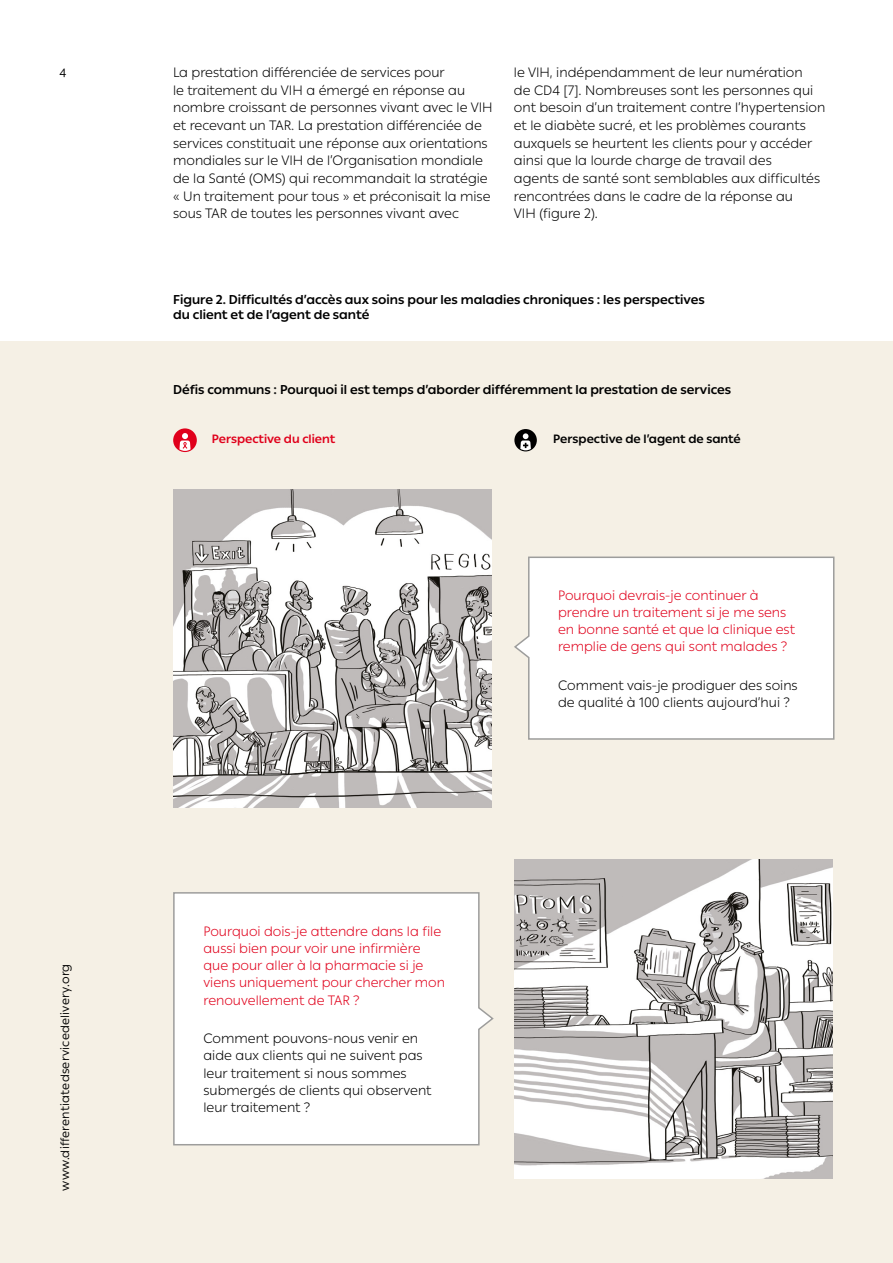
<style>
.page{position:relative;width:893px;height:1263px;background:#fff}
.page>*{position:absolute;margin:0;border:0;box-sizing:border-box;transform-origin:0 0}
.Copy__10Pt__Light{font:300 13.5px/17.7px "IAS Ribbon Sans";color:#000}
.No_grid_align{font:300 13.5px/17.2px "IAS Ribbon Sans";color:#e0001b}
.No_grid_align-2{font:300 13.5px/17.2px "IAS Ribbon Sans";color:#000}
.Table{font:700 12.75px/15.3px "IAS Ribbon Sans";color:#000}
.Copy__10Pt__Light-2{font:700 12.75px "IAS Ribbon Sans";color:#000}
.t1{font:12px "IAS Ribbon Sans";letter-spacing:.02em;color:#000}
.No_grid_align-3{font:700 12px "IAS Ribbon Sans";color:#000}
.No_grid_align-4{font:700 12px "IAS Ribbon Sans";color:#e0001b}
</style>
<div class="page">
<div style="left:0;top:342px;width:893px;height:921px;background:#f5f0e5"></div>
<img style="left:515px;top:859px;width:318px;height:319px">
<img style="left:173px;top:489px;width:319px;height:319px">
<svg style="left:514px;top:556px;width:321px;height:184px"></svg>
<div style="left:173px;top:428px;width:24px;height:24px;background:#e0001b;border-radius:50%"></div>
<svg style="left:179px;top:433px;width:12px;height:18px"></svg>
<div style="left:514px;top:429px;width:23px;height:22px;background:#000;border-radius:50%"></div>
<svg style="left:520px;top:433px;width:11px;height:17px"></svg>
<div style="left:173px;top:892px;width:321px;height:254px;background:#fff"></div>
<p class="t1" style="left:60px;top:64px;width:8px">4</p>
<p class="t1" style="left:56px;top:1191px;width:228px;rotate:-90deg">www.differentiatedservicedelivery.org</p>
<p class="Copy__10Pt__Light" style="left:173px;top:63px;width:321px">La prestation différenciée de services pour<br>le traitement du VIH a émergé en réponse au nombre croissant de personnes vivant avec le VIH et recevant un TAR. La prestation différenciée de services constituait une réponse aux orientations mondiales sur le VIH de l’Organisation mondiale de la Santé (OMS) qui recommandait la stratégie « Un traitement pour tous » et préconisait la mise sous TAR de toutes les personnes vivant avec</p>
<p class="Copy__10Pt__Light" style="left:514px;top:63px;width:313px">le VIH, indépendamment de leur numération<br>de CD4 [7]. Nombreuses sont les personnes qui ont besoin d’un traitement contre l’hypertension et le diabète sucré, et les problèmes courants auxquels se heurtent les clients pour y accéder ainsi que la lourde charge de travail des<br>agents de santé sont semblables aux difficultés rencontrées dans le cadre de la réponse au<br>VIH (figure 2).</p>
<p class="Table" style="left:173px;top:291px;width:533px">Figure 2. Difficultés d’accès aux soins pour les maladies chroniques : les perspectives du client et de l’agent de santé</p>
<p class="Copy__10Pt__Light-2" style="left:173px;top:380px;width:559px">Défis communs : Pourquoi il est temps d’aborder différemment la prestation de services</p>
<p class="No_grid_align-4" style="left:212px;top:430px;width:125px">Perspective du client</p>
<p class="No_grid_align-3" style="left:553px;top:430px;width:189px">Perspective de l’agent de santé</p>
<p class="No_grid_align" style="left:203px;top:921px;width:243px">Pourquoi dois-je attendre dans la file aussi bien pour voir une infirmière que pour aller à la pharmacie si je viens uniquement pour chercher mon renouvellement de TAR ?</p>
<p class="No_grid_align-2" style="left:203px;top:1029px;width:230px">Comment pouvons-nous venir en aide aux clients qui ne suivent pas leur traitement si nous sommes submergés de clients qui observent leur traitement ?</p>
<p class="No_grid_align" style="left:558px;top:586px;width:238px">Pourquoi devrais-je continuer à prendre un traitement si je me sens en bonne santé et que la clinique est remplie de gens qui sont malades ?</p>
<p class="No_grid_align-2" style="left:558px;top:676px;width:241px">Comment vais-je prodiguer des soins de qualité à 100 clients aujourd’hui ?</p>
</div>
